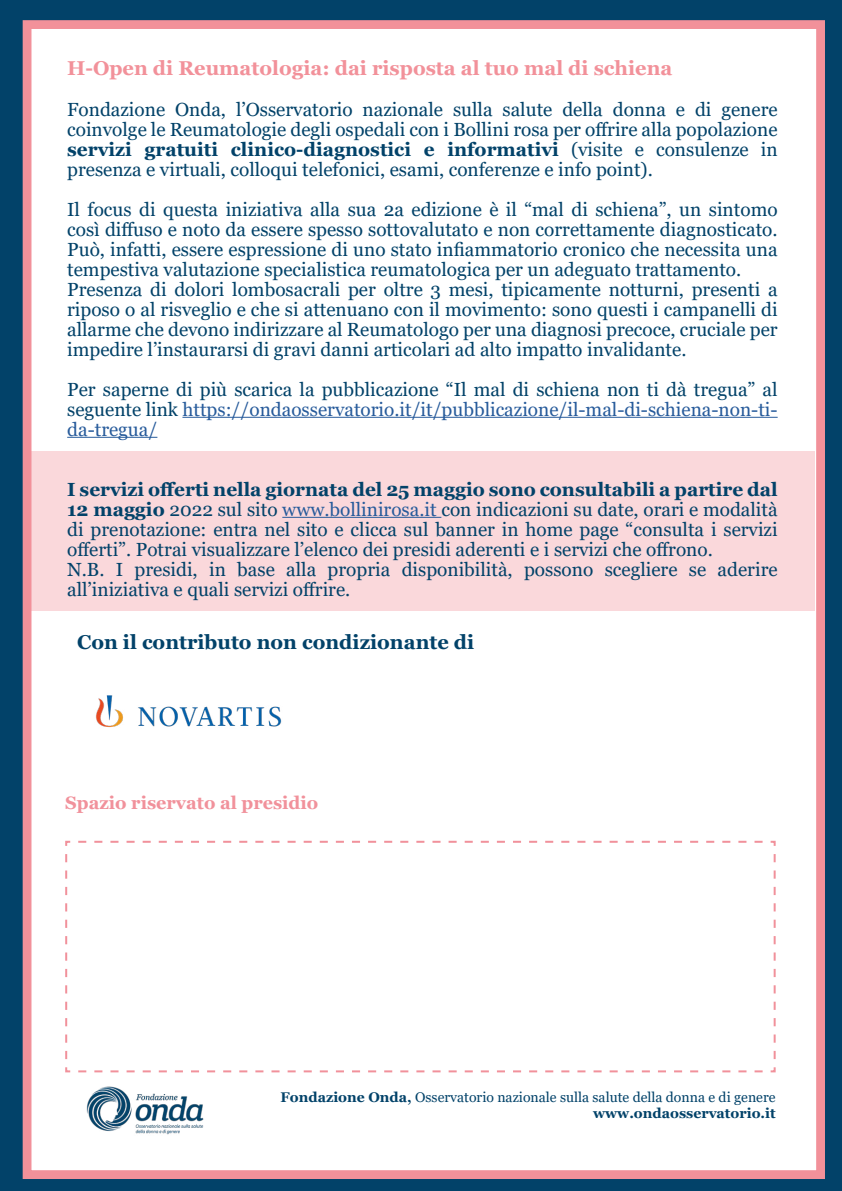
<style>
.page{position:relative;width:842px;height:1191px;background:#024269}
.page>*{position:absolute;margin:0;border:0;box-sizing:border-box;transform-origin:0 0}
.t1{font:700 20px "Georgia";color:#f2919a}
.t2{font:700 20px "Georgia";color:#024269}
.t3{font:19px/20px "Georgia";color:#024269;text-align:justify}
.t4{font:700 18px "Georgia";color:#f1919b}
.t5{font:14px/16px "Georgia";color:#024269;text-align:right}
.s1{font-weight:700}
.s2{color:#275b9b}
</style>
<div class="page">
<div style="left:27px;top:25px;width:793px;height:1149px;background:#fff"></div>
<div style="left:23px;top:20px;width:802px;height:1159px;border:9px solid #f2919a"></div>
<div style="left:30px;top:452px;width:785px;height:159px;background:#fad8db"></div>
<hr style="left:182px;top:417px;width:596px;height:1px;background:#275b9b">
<hr style="left:67px;top:437px;width:90px;height:1px;background:#275b9b">
<hr style="left:282px;top:517px;width:159px;height:1px;background:#275b9b">
<svg style="left:65px;top:840px;width:711px;height:233px"></svg>
<img style="left:86px;top:1086px;width:118px;height:49px">
<img style="left:96px;top:695px;width:186px;height:33px">
<p class="t1" style="left:67px;top:56px;width:607px">H-Open di Reumatologia: dai risposta al tuo mal di schiena</p>
<p class="t3" style="left:67px;top:99px;width:712px">Fondazione Onda, l’Osservatorio nazionale sulla salute della donna e di genere coinvolge le Reumatologie degli ospedali con i Bollini rosa per offrire alla popolazione <span class="s1">servizi gratuiti clinico-diagnostici e informativi</span> (visite e consulenze in presenza e virtuali, colloqui telefonici, esami, conferenze e info point).</p>
<p class="t3" style="left:67px;top:199px;width:712px;text-align:left">Il focus di questa iniziativa alla sua 2a edizione è il “mal di schiena”, un sintomo così diffuso e noto da essere spesso sottovalutato e non correttamente diagnosticato.<br>Può, infatti, essere espressione di uno stato infiammatorio cronico che necessita una tempestiva valutazione specialistica reumatologica per un adeguato trattamento.<br>Presenza di dolori lombosacrali per oltre 3 mesi, tipicamente notturni, presenti a riposo o al risveglio e che si attenuano con il movimento: sono questi i campanelli di allarme che devono indirizzare al Reumatologo per una diagnosi precoce, cruciale per impedire l’instaurarsi di gravi danni articolari ad alto impatto invalidante.</p>
<p class="t3" style="left:67px;top:379px;width:712px">Per saperne di più scarica la pubblicazione “Il mal di schiena non ti dà tregua” al seguente link <span class="s2">https://ondaosservatorio.it/it/pubblicazione/il-mal-di-schiena-non-ti&shy;da-tregua/</span></p>
<p class="t3" style="left:67px;top:479px;width:712px;text-align:left"><span class="s1">I servizi offerti nella giornata del 25 maggio sono consultabili a partire dal 12 maggio</span> 2022 sul sito <span class="s2">www.bollinirosa.it</span> con indicazioni su date, orari e modalità di prenotazione: entra nel sito e clicca sul banner in home page “consulta i servizi offerti”. Potrai visualizzare l’elenco dei presidi aderenti e i servizi che offrono.<br>N.B. I presidi, in base alla propria disponibilità, possono scegliere se aderire all’iniziativa e quali servizi offrire.</p>
<p class="t2" style="left:77px;top:629px;width:399px">Con il contributo non condizionante di</p>
<p class="t4" style="left:65px;top:790px;width:255px">Spazio riservato al presidio</p>
<p class="t5" style="left:280px;top:1089px;width:497px"><span class="s1">Fondazione Onda,</span> Osservatorio nazionale sulla salute della donna e di genere <span class="s1">www.ondaosservatorio.it</span></p>
</div>
